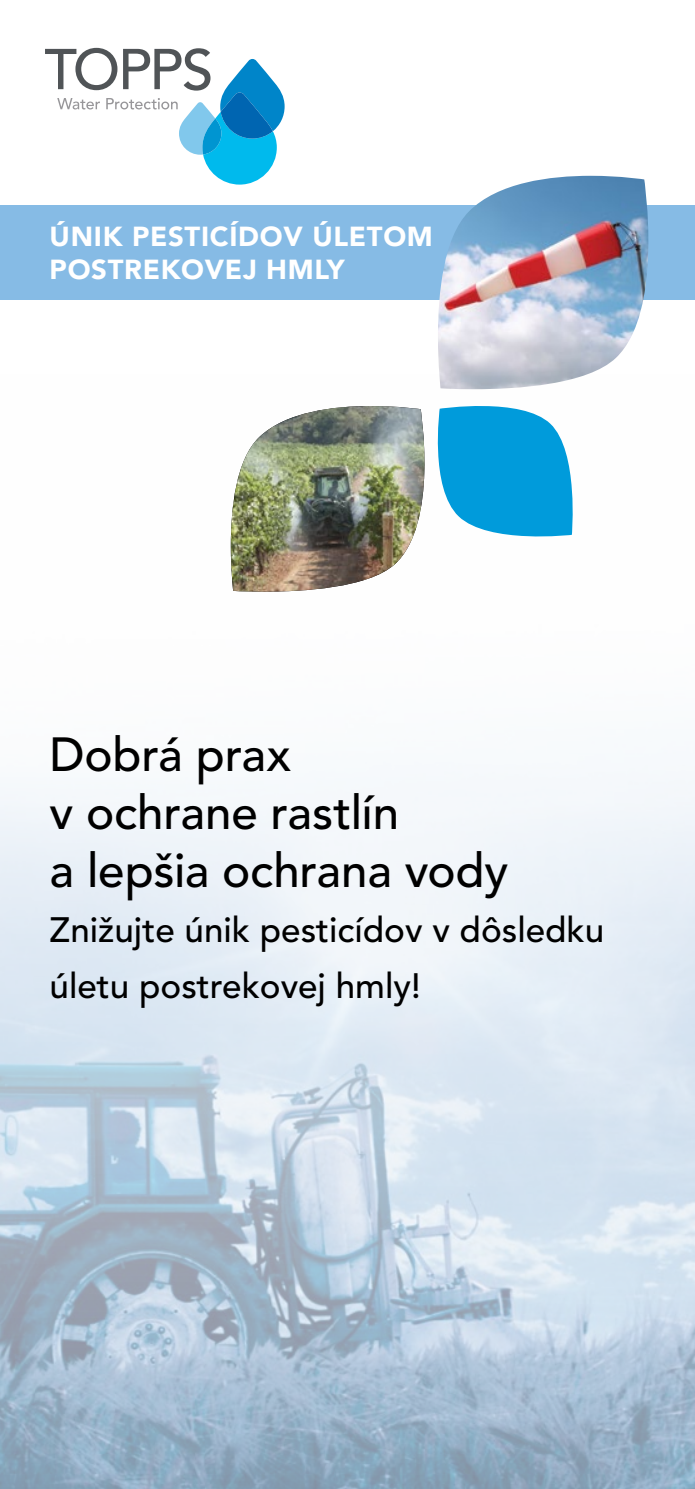
<style>
.page{position:relative;width:695px;height:1489px;background:#fff}
.page>*{position:absolute;margin:0;border:0;box-sizing:border-box;transform-origin:0 0}
.t1{font:500 47.5px/58px "Avenir LT Std";letter-spacing:-.005em;color:#000}
.t2{font:500 35px/55px "Avenir LT Std";color:#000}
.t3{font:900 27.5px/33px "Avenir LT Std";letter-spacing:.025em;color:#fff}
</style>
<div class="page">
<img style="left:0;top:389px;width:694px;height:1099px">
<div style="left:0;top:205px;width:694px;height:95px;background:#86bbe5"></div>
<img style="left:438px;top:176px;width:211px;height:213px">
<svg style="left:231px;top:396px;width:348px;height:195px"></svg>
<img style="left:231px;top:406px;width:196px;height:185px">
<svg style="left:45px;top:48px;width:239px;height:137px"></svg>
<p class="t3" style="left:50px;top:220px;width:385px">ÚNIK PESTICÍDOV ÚLETOM<br>POSTREKOVEJ HMLY</p>
<h1 class="t1" style="left:50px;top:727px;width:460px">Dobrá prax<br>v ochrane rastlín<br>a lepšia ochrana vody</h1>
<p class="t2" style="left:50px;top:903px;width:556px">Znižujte únik pesticídov v dôsledku úletu postrekovej hmly!</p>
</div>
